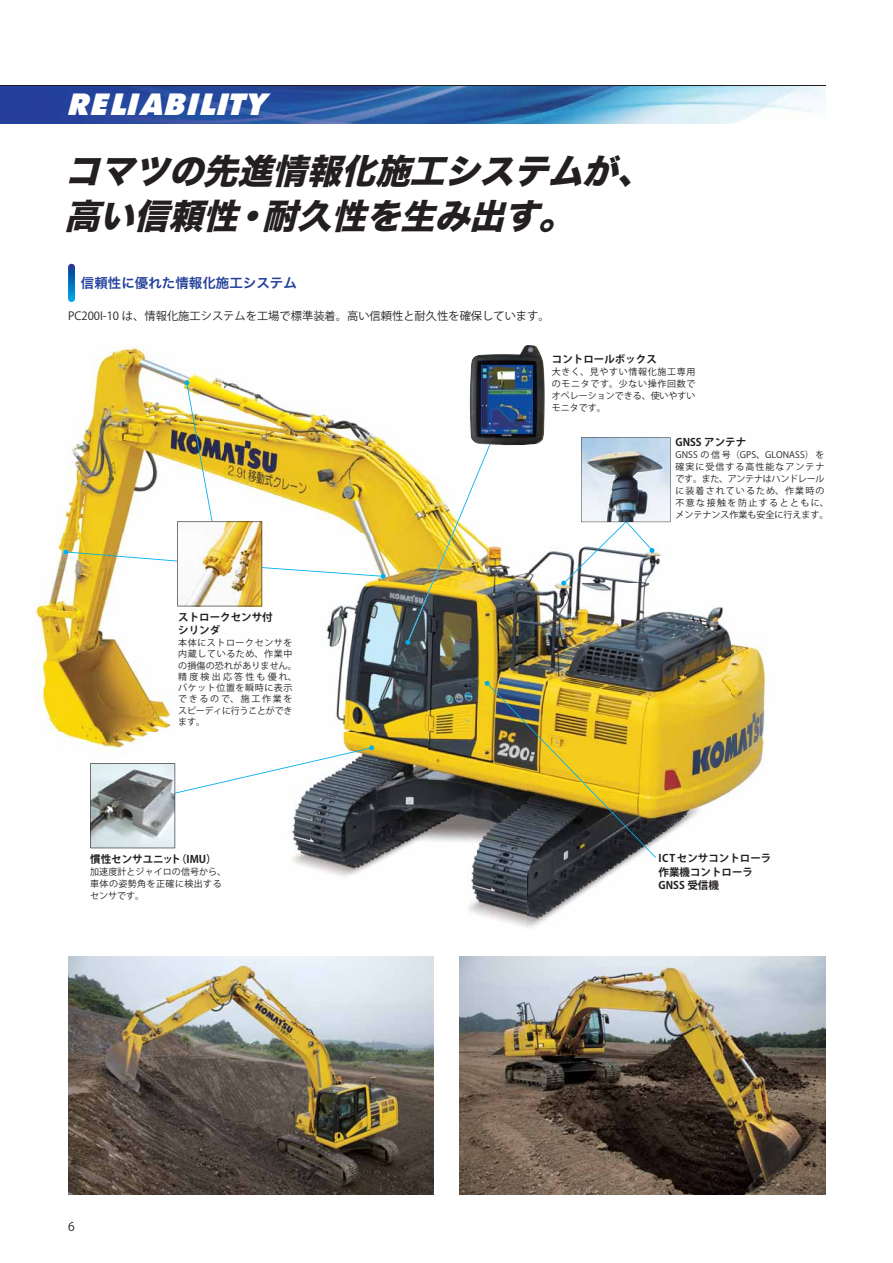
<style>
.page{position:relative;width:893px;height:1263px;background:#fff}
.page>*{position:absolute;margin:0;border:0;box-sizing:border-box;transform-origin:0 0}
.t1{font:italic 34.5px/45px "Hira Kaku Std W8 90 pv RKSJ H";color:#231f20}
.t2{font:italic 28.5px "Komatsu VI";letter-spacing:.025em;color:#fff}
.t3{font:13.5px "Hira Kaku Pro W6 90 pv RKSJ H";color:#223f9a}
.t4{font:12px "Koz Go Pro Regular 90 pv RKSJ H";color:#231f20}
.t5{font:11.25px "Koz Go Pro Regular 90 pv RKSJ H";color:#231f20}
.t6{font:10.5px/13.5px "Koz Go Pro Bold 90 pv RKSJ H";color:#231f20}
.t7{font:9px/11.2px "Koz Go Pro Regular 90 pv RKSJ H";letter-spacing:.06em;color:#231f20}
.t8{font:9px/12px "Koz Go Pro Regular 90 pv RKSJ H";letter-spacing:.11em;color:#231f20}
.t9{font:9px/12px "Koz Go Pro Regular 90 pv RKSJ H";letter-spacing:.01em;color:#231f20}
</style>
<div class="page">
<img style="left:0;top:86px;width:825px;height:37px">
<hr style="left:0;top:85px;width:825px;height:1px;background:#231f20">
<svg style="left:68px;top:264px;width:7px;height:38px"></svg>
<img style="left:34px;top:346px;width:392px;height:531px">
<img style="left:426px;top:645px;width:51px;height:269px">
<img style="left:528px;top:385px;width:239px;height:543px">
<img style="left:477px;top:445px;width:51px;height:483px">
<img style="left:484px;top:681px;width:172px;height:177px">
<img style="left:405px;top:400px;width:103px;height:245px">
<img style="left:469px;top:345px;width:75px;height:100px">
<img style="left:482px;top:366px;width:50px;height:67px">
<img style="left:63px;top:380px;width:322px;height:226px">
<svg style="left:90px;top:745px;width:284px;height:103px"></svg>
<svg style="left:561px;top:437px;width:109px;height:149px"></svg>
<img style="left:68px;top:957px;width:366px;height:238px">
<img style="left:459px;top:957px;width:366px;height:238px">
<h2 class="t2" style="left:68px;top:94px;width:205px">RELIABILITY</h2>
<h1 class="t1" style="left:65px;top:153px;width:597px">コマツの先進情報化施工システムが、高い信頼性・耐久性を生み出す。</h1>
<h3 class="t3" style="left:81px;top:278px;width:217px">信頼性に優れた情報化施工システム</h3>
<p class="t5" style="left:68px;top:312px;width:483px">PC200I-10 は、情報化施工システムを工場で標準装着。高い信頼性と耐久性を確保しています。</p>
<p class="t6" style="left:552px;top:354px;width:106px">コントロールボックス</p>
<p class="t7" style="left:552px;top:367px;width:145px;line-height:12px;text-align:justify">大きく、見やすい情報化施工専用のモニタです。少ない操作回数でオペレーションできる、使いやすいモニタです。</p>
<p class="t6" style="left:675px;top:437px;width:72px">GNSS アンテナ</p>
<p class="t8" style="left:675px;top:450px;width:155px">GNSS の信号（GPS、GLONASS）を確実に受信する高性能なアンテナです。また、アンテナはハンドレールに装着されているため、作業時の不意な接触を防止するとともに、メンテナンス作業も安全に行えます。</p>
<p class="t6" style="left:178px;top:611px;width:96px">ストロークセンサ付シリンダ</p>
<p class="t7" style="left:178px;top:638px;width:120px">本体にストロークセンサを内蔵しているため、作業中の損傷の恐れがありません。精度検出応答性も優れ、バケット位置を瞬時に表示できるので、施工作業をスピーディに行うことができます。</p>
<p class="t6" style="left:90px;top:854px;width:128px">慣性センサユニット（IMU）</p>
<p class="t9" style="left:90px;top:867px;width:137px">加速度計とジャイロの信号から、車体の姿勢角を正確に検出するセンサです。</p>
<p class="t6" style="left:658px;top:853px;width:114px">ICT センサコントローラ作業機コントローラ<br>GNSS 受信機</p>
<h3 class="t4" style="left:68px;top:1222px;width:8px">6</h3>
</div>
